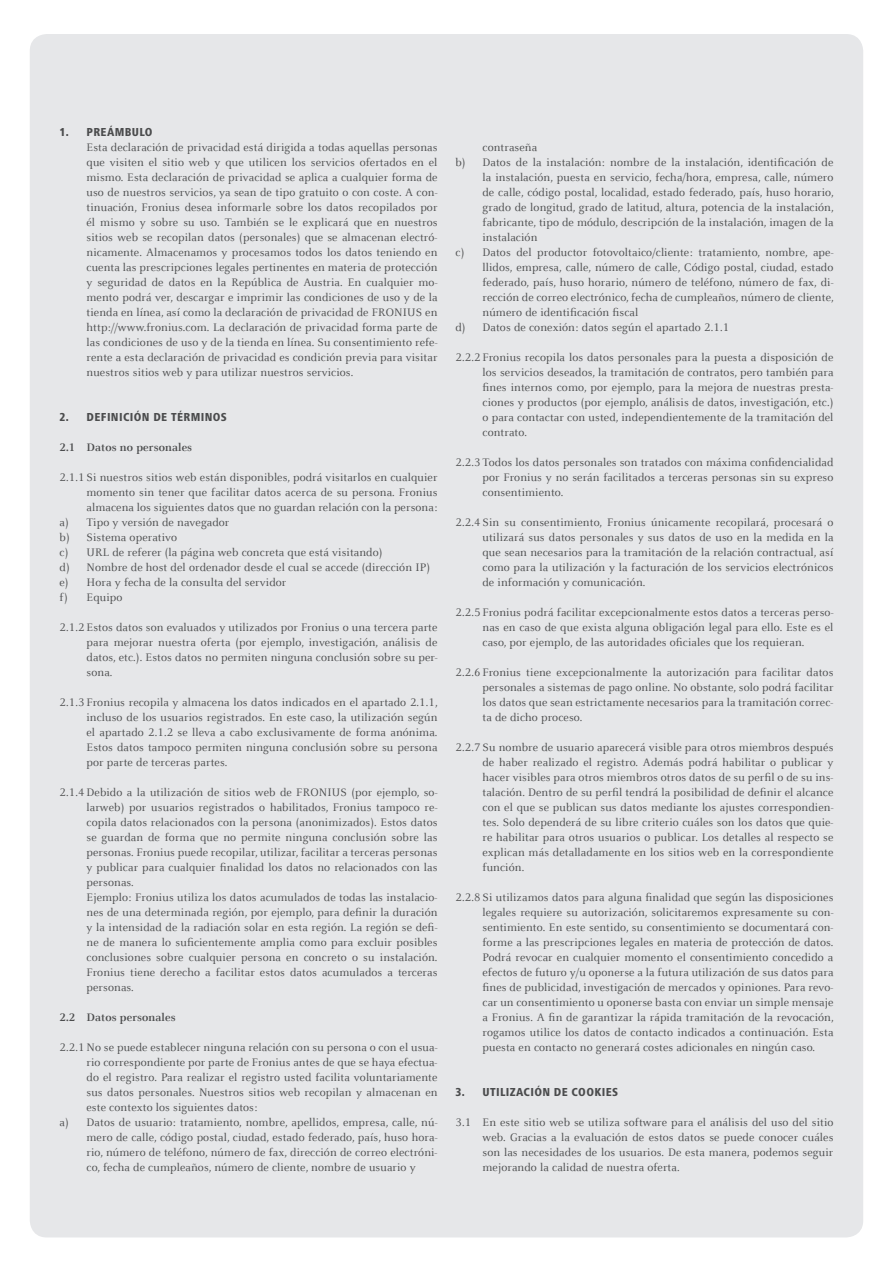
<style>
.page{position:relative;width:893px;height:1263px;background:#fff}
.page>*{position:absolute;margin:0;border:0;box-sizing:border-box;transform-origin:0 0}
.t1{font:12px/15px "Celeste Offc Pro";letter-spacing:.01em;color:#4b4c4d;text-align:justify}
.t2{font:800 condensed 12px "Frutiger Next LTW1 G";letter-spacing:.03em;color:#4b4c4d}
.t3{font:700 12px "Celeste Offc Pro";letter-spacing:.01em;color:#4b4c4d}
</style>
<div class="page">
<div style="left:30px;top:34px;width:833px;height:1203px;background:#e6e7e9;border-radius:17px"></div>
<p class="t2" style="left:60px;top:125px;width:93px">1. PREÁMBULO</p>
<p class="t1" style="left:87px;top:140px;width:352px">Esta declaración de privacidad está dirigida a todas aquellas personas que visiten el sitio web y que utilicen los servicios ofertados en el mismo. Esta declaración de privacidad se aplica a cualquier forma de uso de nuestros servicios, ya sean de tipo gratuito o con coste. A con&shy;tinuación, Fronius desea informarle sobre los datos recopilados por él mismo y sobre su uso. También se le explicará que en nuestros sitios web se recopilan datos (personales) que se almacenan electró&shy;nicamente. Almacenamos y procesamos todos los datos teniendo en cuenta las prescripciones legales pertinentes en materia de protección y seguridad de datos en la República de Austria. En cualquier mo&shy;mento podrá ver, descargar e imprimir las condiciones de uso y de la tienda en línea, así como la declaración de privacidad de FRONIUS en http://www.fronius.com. La declaración de privacidad forma parte de las condiciones de uso y de la tienda en línea. Su consentimiento refe&shy;rente a esta declaración de privacidad es condición previa para visitar nuestros sitios web y para utilizar nuestros servicios.</p>
<p class="t2" style="left:60px;top:410px;width:161px">2. DEFINICIÓN DE TÉRMINOS</p>
<p class="t3" style="left:60px;top:440px;width:134px">2.1 Datos no personales</p>
<p class="t1" style="left:60px;top:470px;width:379px">2.1.1 Si nuestros sitios web están disponibles, podrá visitarlos en cualquier</p>
<p class="t1" style="left:87px;top:485px;width:352px">momento sin tener que facilitar datos acerca de su persona. Fronius</p>
<p class="t1" style="left:87px;top:500px;width:352px">almacena los siguientes datos que no guardan relación con la persona:</p>
<p class="t1" style="left:60px;top:515px;width:171px">a) Tipo y versión de navegador</p>
<p class="t1" style="left:60px;top:530px;width:119px">b) Sistema operativo</p>
<p class="t1" style="left:60px;top:545px;width:324px">c) URL de referer (la página web concreta que está visitando)</p>
<p class="t1" style="left:60px;top:560px;width:372px">d) Nombre de host del ordenador desde el cual se accede (dirección IP)</p>
<p class="t1" style="left:60px;top:575px;width:228px">e) Hora y fecha de la consulta del servidor</p>
<p class="t1" style="left:60px;top:590px;width:64px">f) Equipo</p>
<p class="t1" style="left:87px;top:620px;width:352px;text-indent:-27px">2.1.2 Estos datos son evaluados y utilizados por Fronius o una tercera parte para mejorar nuestra oferta (por ejemplo, investigación, análisis de datos, etc.). Estos datos no permiten ninguna conclusión sobre su per&shy;sona.</p>
<p class="t1" style="left:87px;top:695px;width:353px;text-indent:-27px">2.1.3 Fronius recopila y almacena los datos indicados en el apartado 2.1.1, incluso de los usuarios registrados. En este caso, la utilización según el apartado 2.1.2 se lleva a cabo exclusivamente de forma anónima.<br>Estos datos tampoco permiten ninguna conclusión sobre su persona por parte de terceras partes.</p>
<p class="t1" style="left:87px;top:785px;width:352px;text-align:left;text-indent:-27px">2.1.4Debido a la utilización de sitios web de FRONIUS (por ejemplo, so&shy;larweb) por usuarios registrados o habilitados, Fronius tampoco re&shy;copila datos relacionados con la persona (anonimizados). Estos datos se guardan de forma que no permite ninguna conclusión sobre las personas. Fronius puede recopilar, utilizar, facilitar a terceras personas y publicar para cualquier finalidad los datos no relacionados con las personas.<br>Ejemplo: Fronius utiliza los datos acumulados de todas las instalacio&shy;nes de una determinada región, por ejemplo, para definir la duración y la intensidad de la radiación solar en esta región. La región se defi&shy;ne de manera lo suficientemente amplia como para excluir posibles conclusiones sobre cualquier persona en concreto o su instalación.<br>Fronius tiene derecho a facilitar estos datos acumulados a terceras personas.</p>
<p class="t3" style="left:60px;top:1010px;width:118px">2.2 Datos personales</p>
<p class="t1" style="left:60px;top:1040px;width:379px">2.2.1No se puede establecer ninguna relación con su persona o con el usua-</p>
<p class="t1" style="left:87px;top:1055px;width:352px">rio correspondiente por parte de Fronius antes de que se haya efectua-</p>
<p class="t1" style="left:87px;top:1070px;width:352px">do el registro. Para realizar el registro usted facilita voluntariamente</p>
<p class="t1" style="left:87px;top:1085px;width:352px">sus datos personales. Nuestros sitios web recopilan y almacenan en</p>
<p class="t1" style="left:87px;top:1100px;width:173px">este contexto los siguientes datos:</p>
<p class="t1" style="left:60px;top:1115px;width:379px">a) Datos de usuario: tratamiento, nombre, apellidos, empresa, calle, nú-</p>
<p class="t1" style="left:87px;top:1130px;width:352px">mero de calle, código postal, ciudad, estado federado, país, huso hora-</p>
<p class="t1" style="left:87px;top:1145px;width:352px">rio, número de teléfono, número de fax, dirección de correo electróni-</p>
<p class="t1" style="left:87px;top:1160px;width:331px">co, fecha de cumpleaños, número de cliente, nombre de usuario y</p>
<p class="t1" style="left:482px;top:140px;width:56px">contraseña</p>
<p class="t1" style="left:455px;top:155px;width:379px">b) Datos de la instalación: nombre de la instalación, identificación de</p>
<p class="t1" style="left:482px;top:170px;width:352px">la instalación, puesta en servicio, fecha/hora, empresa, calle, número</p>
<p class="t1" style="left:482px;top:185px;width:353px">de calle, código postal, localidad, estado federado, país, huso horario,</p>
<p class="t1" style="left:482px;top:200px;width:353px">grado de longitud, grado de latitud, altura, potencia de la instalación,</p>
<p class="t1" style="left:482px;top:215px;width:352px">fabricante, tipo de módulo, descripción de la instalación, imagen de la</p>
<p class="t1" style="left:482px;top:230px;width:56px">instalación</p>
<p class="t1" style="left:455px;top:245px;width:379px">c) Datos del productor fotovoltaico/cliente: tratamiento, nombre, ape-</p>
<p class="t1" style="left:482px;top:260px;width:352px">llidos, empresa, calle, número de calle, Código postal, ciudad, estado</p>
<p class="t1" style="left:482px;top:275px;width:352px">federado, país, huso horario, número de teléfono, número de fax, di-</p>
<p class="t1" style="left:482px;top:290px;width:353px">rección de correo electrónico, fecha de cumpleaños, número de cliente,</p>
<p class="t1" style="left:482px;top:305px;width:157px">número de identificación fiscal</p>
<p class="t1" style="left:455px;top:320px;width:275px">d) Datos de conexión: datos según el apartado 2.1.1</p>
<p class="t1" style="left:482px;top:350px;width:352px;text-indent:-27px">2.2.2 Fronius recopila los datos personales para la puesta a disposición de los servicios deseados, la tramitación de contratos, pero también para fines internos como, por ejemplo, para la mejora de nuestras presta&shy;ciones y productos (por ejemplo, análisis de datos, investigación, etc.) o para contactar con usted, independientemente de la tramitación del contrato.</p>
<p class="t1" style="left:482px;top:455px;width:352px;text-indent:-27px">2.2.3 Todos los datos personales son tratados con máxima confidencialidad por Fronius y no serán facilitados a terceras personas sin su expreso consentimiento.</p>
<p class="t1" style="left:482px;top:515px;width:352px;text-indent:-27px">2.2.4 Sin su consentimiento, Fronius únicamente recopilará, procesará o utilizará sus datos personales y sus datos de uso en la medida en la que sean necesarios para la tramitación de la relación contractual, así como para la utilización y la facturación de los servicios electrónicos de información y comunicación.</p>
<p class="t1" style="left:482px;top:605px;width:352px;text-indent:-27px">2.2.5 Fronius podrá facilitar excepcionalmente estos datos a terceras perso&shy;nas en caso de que exista alguna obligación legal para ello. Este es el caso, por ejemplo, de las autoridades oficiales que los requieran.</p>
<p class="t1" style="left:482px;top:665px;width:352px;text-indent:-27px">2.2.6 Fronius tiene excepcionalmente la autorización para facilitar datos personales a sistemas de pago online. No obstante, solo podrá facilitar los datos que sean estrictamente necesarios para la tramitación correc&shy;ta de dicho proceso.</p>
<p class="t1" style="left:482px;top:740px;width:352px;text-indent:-27px">2.2.7 Su nombre de usuario aparecerá visible para otros miembros después de haber realizado el registro. Además podrá habilitar o publicar y hacer visibles para otros miembros otros datos de su perfil o de su ins&shy;talación. Dentro de su perfil tendrá la posibilidad de definir el alcance con el que se publican sus datos mediante los ajustes correspondien&shy;tes. Solo dependerá de su libre criterio cuáles son los datos que quie&shy;re habilitar para otros usuarios o publicar. Los detalles al respecto se explican más detalladamente en los sitios web en la correspondiente función.</p>
<p class="t1" style="left:482px;top:890px;width:353px;text-indent:-27px">2.2.8 Si utilizamos datos para alguna finalidad que según las disposiciones legales requiere su autorización, solicitaremos expresamente su con&shy;sentimiento. En este sentido, su consentimiento se documentará con&shy;forme a las prescripciones legales en materia de protección de datos.<br>Podrá revocar en cualquier momento el consentimiento concedido a efectos de futuro y/u oponerse a la futura utilización de sus datos para fines de publicidad, investigación de mercados y opiniones. Para revo&shy;car un consentimiento u oponerse basta con enviar un simple mensaje a Fronius. A fin de garantizar la rápida tramitación de la revocación, rogamos utilice los datos de contacto indicados a continuación. Esta puesta en contacto no generará costes adicionales en ningún caso.</p>
<p class="t2" style="left:455px;top:1085px;width:163px">3. UTILIZACIÓN DE COOKIES</p>
<p class="t1" style="left:482px;top:1115px;width:352px;text-indent:-27px">3.1 En este sitio web se utiliza software para el análisis del uso del sitio web. Gracias a la evaluación de estos datos se puede conocer cuáles son las necesidades de los usuarios. De esta manera, podemos seguir mejorando la calidad de nuestra oferta.</p>
</div>
